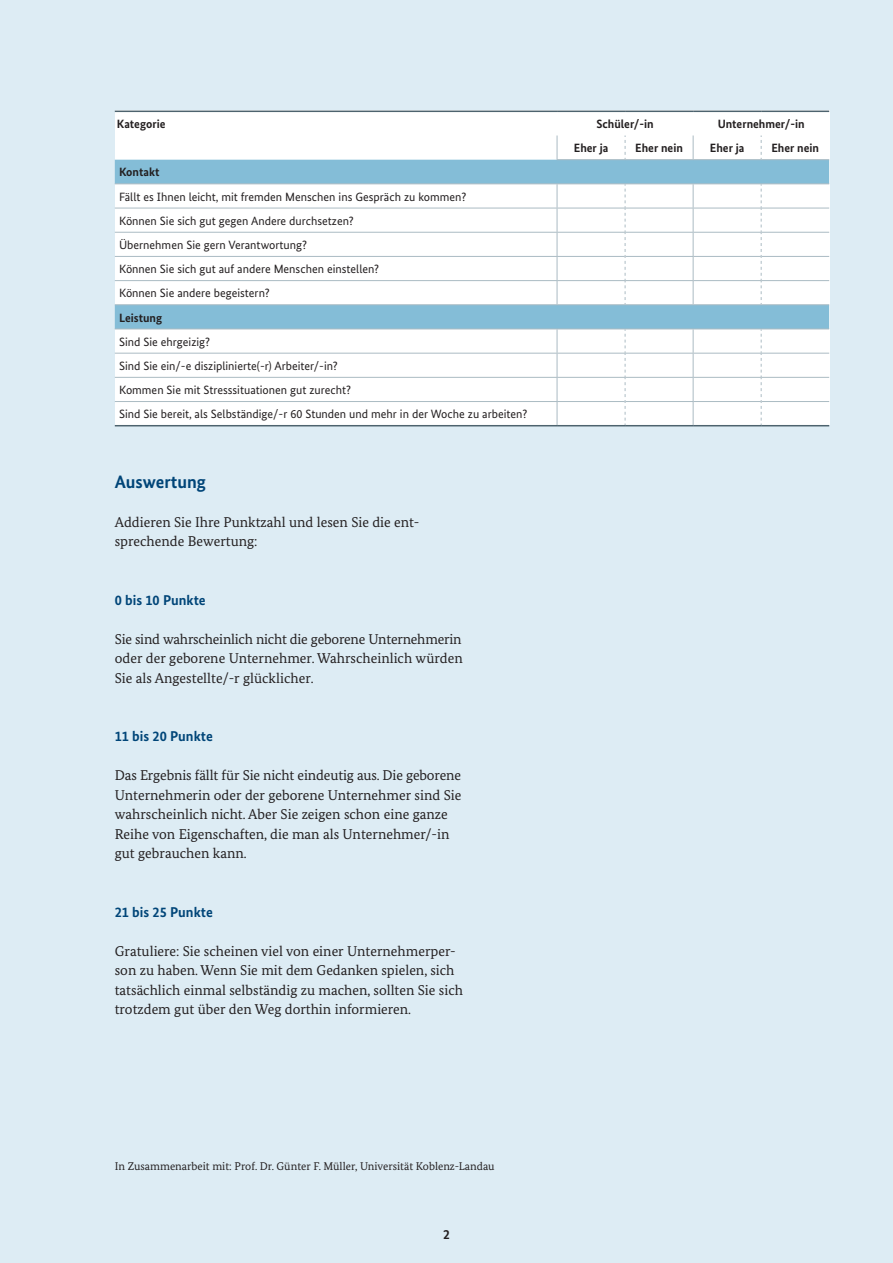
<style>
.page{position:relative;width:893px;height:1263px;background:#ddecf4}
.page>*{position:absolute;margin:0;border:0;box-sizing:border-box;transform-origin:0 0}
.t1{font:700 18px "Bundes Sans";color:#004578}
.t2{font:14.25px/19.5px "Bundes Serif";color:#231f20}
.t3{font:700 14.25px "Bundes Sans";color:#004578}
.t4{font:700 13.5px "Bundes Sans";color:#231f20}
.t5{font:12px/24.2px "Bundes Sans";color:#231f20}
.t6{font:700 12px "Bundes Sans";color:#231f20}
.t7{font:11.25px "Bundes Serif";color:#231f20}
</style>
<div class="page">
<div style="left:115px;top:111px;width:714px;height:314px;background:#fff"></div>
<svg style="left:115px;top:160px;width:714px;height:169px"></svg>
<hr style="left:557px;top:159px;width:68px;height:1px;background:#abbbc3">
<hr style="left:625px;top:159px;width:68px;height:1px;background:#abbbc3">
<hr style="left:693px;top:159px;width:68px;height:1px;background:#abbbc3">
<hr style="left:761px;top:159px;width:68px;height:1px;background:#abbbc3">
<svg style="left:557px;top:135px;width:1px;height:24px"></svg>
<svg style="left:693px;top:135px;width:1px;height:24px"></svg>
<svg style="left:557px;top:184px;width:1px;height:120px"></svg>
<svg style="left:557px;top:330px;width:1px;height:95px"></svg>
<hr style="left:761px;top:183px;width:68px;height:1px;background:#abbbc3">
<hr style="left:761px;top:256px;width:68px;height:1px;background:#abbbc3">
<hr style="left:761px;top:329px;width:68px;height:1px;background:#abbbc3">
<hr style="left:761px;top:401px;width:68px;height:1px;background:#abbbc3">
<hr style="left:761px;top:208px;width:68px;height:1px;background:#abbbc3">
<hr style="left:761px;top:232px;width:68px;height:1px;background:#abbbc3">
<hr style="left:761px;top:280px;width:68px;height:1px;background:#abbbc3">
<hr style="left:761px;top:353px;width:68px;height:1px;background:#abbbc3">
<hr style="left:761px;top:377px;width:68px;height:1px;background:#abbbc3">
<hr style="left:557px;top:183px;width:68px;height:1px;background:#abbbc3">
<hr style="left:625px;top:183px;width:68px;height:1px;background:#abbbc3">
<hr style="left:557px;top:256px;width:68px;height:1px;background:#abbbc3">
<hr style="left:625px;top:256px;width:68px;height:1px;background:#abbbc3">
<hr style="left:557px;top:329px;width:68px;height:1px;background:#abbbc3">
<hr style="left:625px;top:329px;width:68px;height:1px;background:#abbbc3">
<hr style="left:557px;top:401px;width:68px;height:1px;background:#abbbc3">
<hr style="left:625px;top:401px;width:68px;height:1px;background:#abbbc3">
<svg style="left:625px;top:135px;width:1px;height:24px"></svg>
<svg style="left:761px;top:135px;width:1px;height:24px"></svg>
<svg style="left:625px;top:184px;width:1px;height:120px"></svg>
<svg style="left:625px;top:329px;width:1px;height:96px"></svg>
<hr style="left:557px;top:208px;width:68px;height:1px;background:#abbbc3">
<hr style="left:557px;top:232px;width:68px;height:1px;background:#abbbc3">
<hr style="left:557px;top:280px;width:68px;height:1px;background:#abbbc3">
<hr style="left:557px;top:353px;width:68px;height:1px;background:#abbbc3">
<hr style="left:557px;top:377px;width:68px;height:1px;background:#abbbc3">
<svg style="left:693px;top:184px;width:1px;height:120px"></svg>
<svg style="left:693px;top:330px;width:1px;height:95px"></svg>
<hr style="left:693px;top:183px;width:68px;height:1px;background:#abbbc3">
<hr style="left:693px;top:256px;width:68px;height:1px;background:#abbbc3">
<hr style="left:693px;top:329px;width:68px;height:1px;background:#abbbc3">
<hr style="left:693px;top:401px;width:68px;height:1px;background:#abbbc3">
<svg style="left:761px;top:184px;width:1px;height:120px"></svg>
<svg style="left:761px;top:329px;width:1px;height:96px"></svg>
<hr style="left:693px;top:208px;width:68px;height:1px;background:#abbbc3">
<hr style="left:693px;top:232px;width:68px;height:1px;background:#abbbc3">
<hr style="left:693px;top:280px;width:68px;height:1px;background:#abbbc3">
<hr style="left:693px;top:353px;width:68px;height:1px;background:#abbbc3">
<hr style="left:693px;top:377px;width:68px;height:1px;background:#abbbc3">
<hr style="left:115px;top:183px;width:442px;height:1px;background:#abbbc3">
<hr style="left:115px;top:329px;width:442px;height:1px;background:#abbbc3">
<hr style="left:115px;top:208px;width:442px;height:1px;background:#abbbc3">
<hr style="left:115px;top:232px;width:442px;height:1px;background:#abbbc3">
<hr style="left:115px;top:353px;width:442px;height:1px;background:#abbbc3">
<hr style="left:115px;top:377px;width:442px;height:1px;background:#abbbc3">
<hr style="left:625px;top:208px;width:68px;height:1px;background:#abbbc3">
<hr style="left:625px;top:232px;width:68px;height:1px;background:#abbbc3">
<hr style="left:625px;top:280px;width:68px;height:1px;background:#abbbc3">
<hr style="left:625px;top:353px;width:68px;height:1px;background:#abbbc3">
<hr style="left:625px;top:377px;width:68px;height:1px;background:#abbbc3">
<hr style="left:115px;top:304px;width:442px;height:1px;background:#abbbc3">
<hr style="left:557px;top:304px;width:68px;height:1px;background:#abbbc3">
<hr style="left:625px;top:304px;width:68px;height:1px;background:#abbbc3">
<hr style="left:693px;top:304px;width:68px;height:1px;background:#abbbc3">
<hr style="left:761px;top:304px;width:68px;height:1px;background:#abbbc3">
<hr style="left:115px;top:256px;width:442px;height:1px;background:#abbbc3">
<hr style="left:115px;top:401px;width:442px;height:1px;background:#abbbc3">
<hr style="left:115px;top:280px;width:442px;height:1px;background:#abbbc3">
<hr style="left:115px;top:111px;width:442px;height:1px;background:#4d636e">
<hr style="left:557px;top:111px;width:68px;height:1px;background:#4d636e">
<hr style="left:625px;top:111px;width:68px;height:1px;background:#4d636e">
<hr style="left:693px;top:111px;width:68px;height:1px;background:#4d636e">
<hr style="left:761px;top:111px;width:68px;height:1px;background:#4d636e">
<hr style="left:115px;top:425px;width:442px;height:1px;background:#4d636e">
<hr style="left:557px;top:425px;width:68px;height:1px;background:#4d636e">
<hr style="left:625px;top:425px;width:68px;height:1px;background:#4d636e">
<hr style="left:693px;top:425px;width:68px;height:1px;background:#4d636e">
<hr style="left:761px;top:425px;width:68px;height:1px;background:#4d636e">
<p class="t6" style="left:117px;top:117px;width:50px">Kategorie</p>
<p class="t6" style="left:596px;top:117px;width:59px">Schüler/-in</p>
<p class="t6" style="left:718px;top:117px;width:89px">Unternehmer/-in</p>
<p class="t6" style="left:574px;top:141px;width:36px">Eher ja</p>
<p class="t6" style="left:635px;top:141px;width:49px">Eher nein</p>
<p class="t6" style="left:710px;top:141px;width:36px">Eher ja</p>
<p class="t6" style="left:771px;top:141px;width:49px">Eher nein</p>
<p class="t6" style="left:119px;top:165px;width:42px">Kontakt</p>
<p class="t5" style="left:119px;top:184px;width:349px">Fällt es Ihnen leicht, mit fremden Menschen ins Gespräch zu kommen?<br>Können Sie sich gut gegen Andere durchsetzen?<br>Übernehmen Sie gern Verantwortung?<br>Können Sie sich gut auf andere Menschen einstellen?<br>Können Sie andere begeistern?</p>
<p class="t6" style="left:119px;top:310px;width:45px">Leistung</p>
<p class="t5" style="left:119px;top:329px;width:410px">Sind Sie ehrgeizig?<br>Sind Sie ein/-e disziplinierte(-r) Arbeiter/-in?<br>Kommen Sie mit Stresssituationen gut zurecht?<br>Sind Sie bereit, als Selbständige/-r 60 Stunden und mehr in der Woche zu arbeiten?</p>
<p class="t1" style="left:115px;top:470px;width:93px">Auswertung</p>
<p class="t2" style="left:115px;top:512px;width:306px">Addieren Sie Ihre Punktzahl und lesen Sie die ent&shy;sprechende Bewertung:</p>
<p class="t3" style="left:115px;top:591px;width:92px">0 bis 10 Punkte</p>
<p class="t2" style="left:115px;top:629px;width:349px;text-align:justify">Sie sind wahrscheinlich nicht die geborene Unternehmerin oder der geborene Unternehmer. Wahrscheinlich würden Sie als Angestellte/-r glücklicher.</p>
<p class="t3" style="left:115px;top:727px;width:100px">11 bis 20 Punkte</p>
<p class="t2" style="left:115px;top:765px;width:348px">Das Ergebnis fällt für Sie nicht eindeutig aus. Die geborene Unternehmerin oder der geborene Unternehmer sind Sie wahrscheinlich nicht. Aber Sie zeigen schon eine ganze Reihe von Eigenschaften, die man als Unternehmer/-in gut gebrauchen kann.</p>
<p class="t3" style="left:115px;top:903px;width:100px">21 bis 25 Punkte</p>
<p class="t2" style="left:115px;top:941px;width:350px">Gratuliere: Sie scheinen viel von einer Unternehmerper&shy;son zu haben. Wenn Sie mit dem Gedanken spielen, sich tatsächlich einmal selbständig zu machen, sollten Sie sich trotzdem gut über den Weg dorthin informieren.</p>
<p class="t7" style="left:115px;top:1159px;width:381px">In Zusammenarbeit mit: Prof. Dr. Günter F. Müller, Universität Koblenz-Landau</p>
<p class="t4" style="left:443px;top:1226px;width:8px">2</p>
</div>
